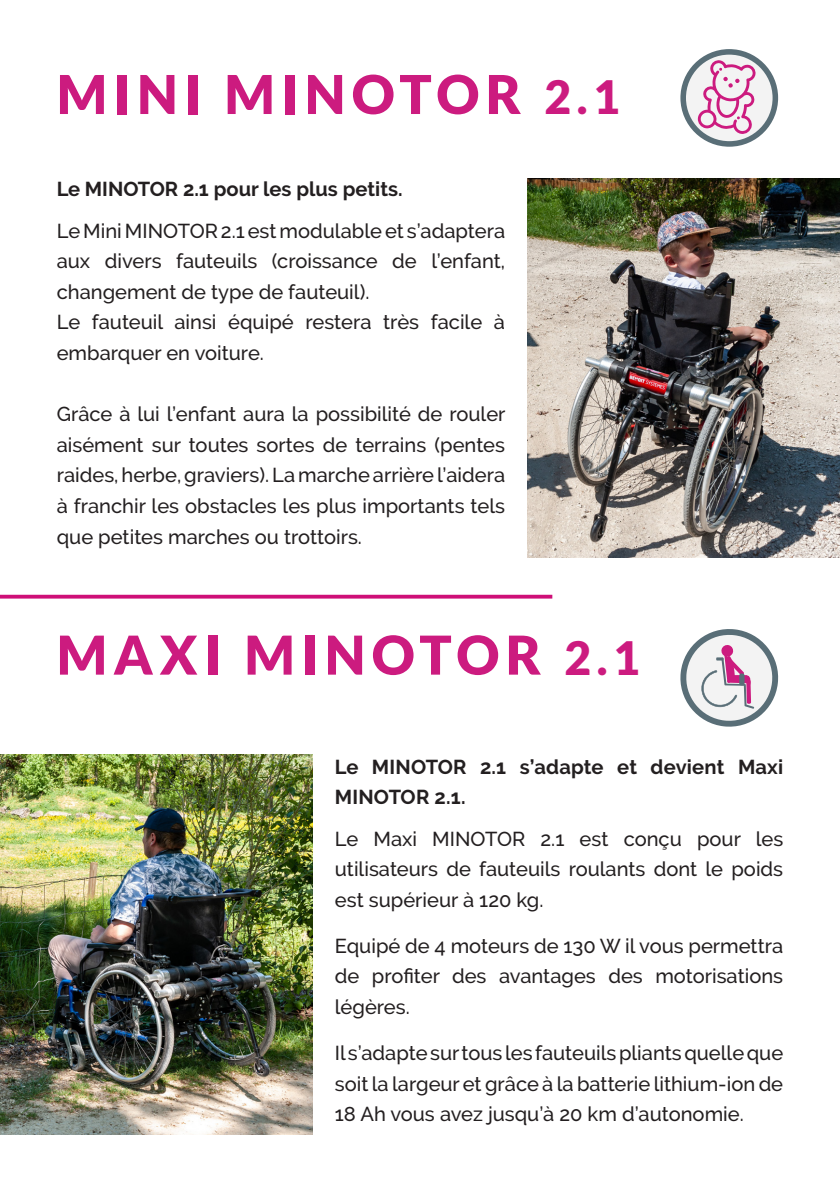
<style>
.page{position:relative;width:840px;height:1191px;background:#fff}
.page>*{position:absolute;margin:0;border:0;box-sizing:border-box;transform-origin:0 0}
.t1{font:900 53.6px "Lato";letter-spacing:.12em;color:#cc1b7f}
.t2{font:500 20px/30.6px "Raleway";color:#231f20;text-align:justify}
.t3{font:700 20px/30.6px "Raleway";color:#231f20}
.s1{font-size:46px}
</style>
<div class="page">
<hr style="left:0;top:595px;width:552px;height:3px;background:#ce0f77">
<svg style="left:680px;top:629px;width:99px;height:98px"></svg>
<svg style="left:738px;top:673px;width:6px;height:12px"></svg>
<svg style="left:680px;top:49px;width:97px;height:97px;fill:#f3f3f3"></svg>
<div style="left:679px;top:49px;width:98px;height:98px;border:6px solid #596e77;border-radius:50%"></div>
<svg style="left:697px;top:60px;width:58px;height:75px"></svg>
<img style="left:0;top:754px;width:312px;height:380px">
<img style="left:527px;top:178px;width:312px;height:380px">
<p class="t1" style="left:57px;top:63px;width:564px">MINI MINOTOR <span class="s1">2.1</span></p>
<p class="t3" style="left:57px;top:174px;width:347px">Le MINOTOR 2.1 pour les plus petits.</p>
<p class="t2" style="left:57px;top:215px;width:449px">Le Mini MINOTOR 2.1 est modulable et s’adaptera aux divers fauteuils (croissance de l’enfant, changement de type de fauteuil).</p>
<p class="t2" style="left:57px;top:307px;width:449px">Le fauteuil ainsi équipé restera très facile à embarquer en voiture.</p>
<p class="t2" style="left:57px;top:399px;width:450px">Grâce à lui l’enfant aura la possibilité de rouler aisément sur toutes sortes de terrains (pentes raides, herbe, graviers). La marche arrière l’aidera à franchir les obstacles les plus importants tels que petites marches ou trottoirs.</p>
<p class="t1" style="left:57px;top:623px;width:584px">MAXI MINOTOR <span class="s1">2.1</span></p>
<p class="t3" style="left:334px;top:751px;width:449px">Le MINOTOR 2.1 s’adapte et devient Maxi<br>MINOTOR 2.1.</p>
<p class="t2" style="left:334px;top:823px;width:449px">Le Maxi MINOTOR 2.1 est conçu pour les utilisateurs de fauteuils roulants dont le poids est supérieur à 120 kg.</p>
<p class="t2" style="left:334px;top:930px;width:449px">Equipé de 4 moteurs de 130 W il vous permettra de profiter des avantages des motorisations légères.</p>
<p class="t2" style="left:334px;top:1037px;width:449px">Il s’adapte sur tous les fauteuils pliants quelle que soit la largeur et grâce à la batterie lithium-ion de 18 Ah vous avez jusqu’à 20 km d’autonomie.</p>
</div>
